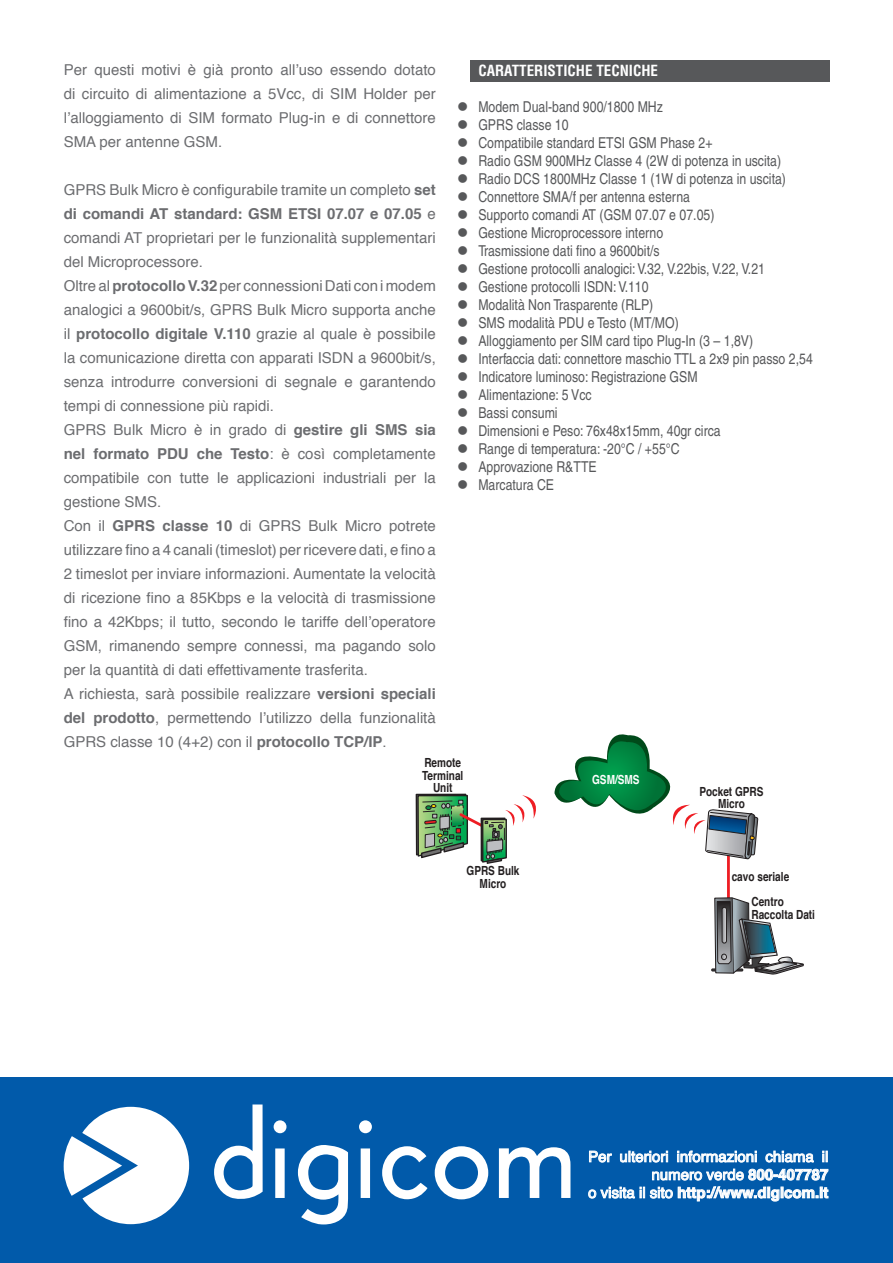
<style>
.page{position:relative;width:893px;height:1263px;background:#fff}
.page>*{position:absolute;margin:0;border:0;box-sizing:border-box;transform-origin:0 0}
.t1{font:15px/24px "Helvetica";color:#6c6d70;text-align:justify}
.t2{font:condensed 15px "Helvetica";color:#57585a}
.t3{font:15px/18px "Helvetica";color:#fff;text-align:right}
.t4{font:700 condensed 15px "Helvetica";color:#fff}
.t5{font:700 12.6px/12.6px "Helvetica";color:#231f20;text-align:center;scale:.8 1}
.t6{font:700 12.6px "Helvetica";color:#fff;scale:.8 1}
.s1{font-weight:700}
</style>
<div class="page">
<div style="left:0;top:1077px;width:893px;height:186px;background:#015aaa"></div>
<svg style="left:64px;top:1107px;width:125px;height:117px"></svg>
<svg style="left:274px;top:1120px;width:12px;height:78px"></svg>
<svg style="left:359px;top:1120px;width:13px;height:78px"></svg>
<svg style="left:382px;top:1146px;width:45px;height:53px"></svg>
<svg style="left:435px;top:1146px;width:53px;height:53px"></svg>
<svg style="left:214px;top:1104px;width:49px;height:95px"></svg>
<svg style="left:298px;top:1145px;width:50px;height:79px"></svg>
<svg style="left:499px;top:1147px;width:71px;height:51px"></svg>
<svg style="left:588px;top:1150px;width:241px;height:52px"></svg>
<div style="left:470px;top:61px;width:359px;height:21px;background:#57585a"></div>
<hr style="left:727px;top:849px;width:3px;height:57px;background:#ee1d23">
<div style="left:711px;top:968px;width:32px;height:3px;border:1px solid #231f20"></div>
<svg style="left:554px;top:734px;width:205px;height:144px"></svg>
<svg style="left:714px;top:897px;width:90px;height:78px"></svg>
<svg style="left:415px;top:793px;width:121px;height:71px"></svg>
<p class="t1" style="left:64px;top:58px;width:374px">Per questi motivi è già pronto all’uso essendo dotato di circuito di alimentazione a 5Vcc, di SIM Holder per l’alloggiamento di SIM formato Plug-in e di connettore SMA per antenne GSM.</p>
<p class="t1" style="left:64px;top:178px;width:374px;text-align:left">GPRS Bulk Micro è configurabile tramite un completo <span class="s1">set di comandi AT standard: GSM ETSI 07.07 e 07.05</span> e comandi AT proprietari per le funzionalità supplementari del Microprocessore.<br>Oltre al <span class="s1">protocollo V.32</span> per connessioni Dati con i modem analogici a 9600bit/s, GPRS Bulk Micro supporta anche il <span class="s1">protocollo digitale V.110</span> grazie al quale è possibile la comunicazione diretta con apparati ISDN a 9600bit/s, senza introdurre conversioni di segnale e garantendo tempi di connessione più rapidi.<br>GPRS Bulk Micro è in grado di <span class="s1">gestire gli SMS sia nel formato PDU che Testo</span>: è così completamente compatibile con tutte le applicazioni industriali per la gestione SMS.<br>Con il <span class="s1">GPRS classe 10</span> di GPRS Bulk Micro potrete utilizzare fino a 4 canali (timeslot) per ricevere dati, e fino a 2 timeslot per inviare informazioni. Aumentate la velocità di ricezione fino a 85Kbps e la velocità di trasmissione fino a 42Kbps; il tutto, secondo le tariffe dell’operatore GSM, rimanendo sempre connessi, ma pagando solo per la quantità di dati effettivamente trasferita.<br>A richiesta, sarà possibile realizzare <span class="s1">versioni speciali del prodotto</span>, permettendo l’utilizzo della funzionalità GPRS classe 10 (4+2) con il <span class="s1">protocollo TCP/IP</span>.</p>
<p class="t4" style="left:478px;top:61px;width:181px">CARATTERISTICHE TECNICHE</p>
<p class="t2" style="left:457px;top:98px;width:207px">● Modem Dual-band 900/1800 MHz</p>
<p class="t2" style="left:457px;top:116px;width:113px">● GPRS classe 10</p>
<p class="t2" style="left:457px;top:134px;width:257px">● Compatibile standard ETSI GSM Phase 2+</p>
<p class="t2" style="left:457px;top:152px;width:326px">● Radio GSM 900MHz Classe 4 (2W di potenza in uscita)</p>
<p class="t2" style="left:457px;top:170px;width:330px">● Radio DCS 1800MHz Classe 1 (1W di potenza in uscita)</p>
<p class="t2" style="left:457px;top:188px;width:234px">● Connettore SMA/f per antenna esterna</p>
<p class="t2" style="left:457px;top:206px;width:259px">● Supporto comandi AT (GSM 07.07 e 07.05)</p>
<p class="t2" style="left:457px;top:224px;width:208px">● Gestione Microprocessore interno</p>
<p class="t2" style="left:457px;top:242px;width:204px">● Trasmissione dati fino a 9600bit/s</p>
<p class="t2" style="left:457px;top:260px;width:309px">● Gestione protocolli analogici: V.32, V.22bis, V.22, V.21</p>
<p class="t2" style="left:457px;top:278px;width:193px">● Gestione protocolli ISDN: V.110</p>
<p class="t2" style="left:457px;top:296px;width:198px">● Modalità Non Trasparente (RLP)</p>
<p class="t2" style="left:457px;top:314px;width:223px">● SMS modalità PDU e Testo (MT/MO)</p>
<p class="t2" style="left:457px;top:332px;width:298px">● Alloggiamento per SIM card tipo Plug-In (3 – 1,8V)</p>
<p class="t2" style="left:457px;top:350px;width:357px">● Interfaccia dati: connettore maschio TTL a 2x9 pin passo 2,54</p>
<p class="t2" style="left:457px;top:368px;width:242px">● Indicatore luminoso: Registrazione GSM</p>
<p class="t2" style="left:457px;top:386px;width:136px">● Alimentazione: 5 Vcc</p>
<p class="t2" style="left:457px;top:404px;width:102px">● Bassi consumi</p>
<p class="t2" style="left:457px;top:422px;width:265px">● Dimensioni e Peso: 76x48x15mm, 40gr circa</p>
<p class="t2" style="left:457px;top:440px;width:224px">● Range di temperatura: -20°C / +55°C</p>
<p class="t2" style="left:457px;top:458px;width:141px">● Approvazione R&amp;TTE</p>
<p class="t2" style="left:457px;top:476px;width:98px">● Marcatura CE</p>
<p class="t5" style="left:422px;top:756px;width:53px">Remote<br>Terminal<br>Unit</p>
<p class="t5" style="left:466px;top:864px;width:68px">GPRS Bulk<br>Micro</p>
<p class="t6" style="left:592px;top:768px;width:61px">GSM/SMS</p>
<p class="t5" style="left:699px;top:784px;width:82px">Pocket GPRS<br>Micro</p>
<p class="t5" style="left:732px;top:870px;width:73px">cavo seriale</p>
<p class="t5" style="left:751px;top:895px;width:81px;text-align:left">Centro<br>Raccolta Dati</p>
<p class="t3" style="left:588px;top:1147px;width:242px">Per ulteriori informazioni chiama il numero verde <span class="s1">800-407787<br></span>o visita il sito <span class="s1">http://www.digicom.it</span></p>
</div>
